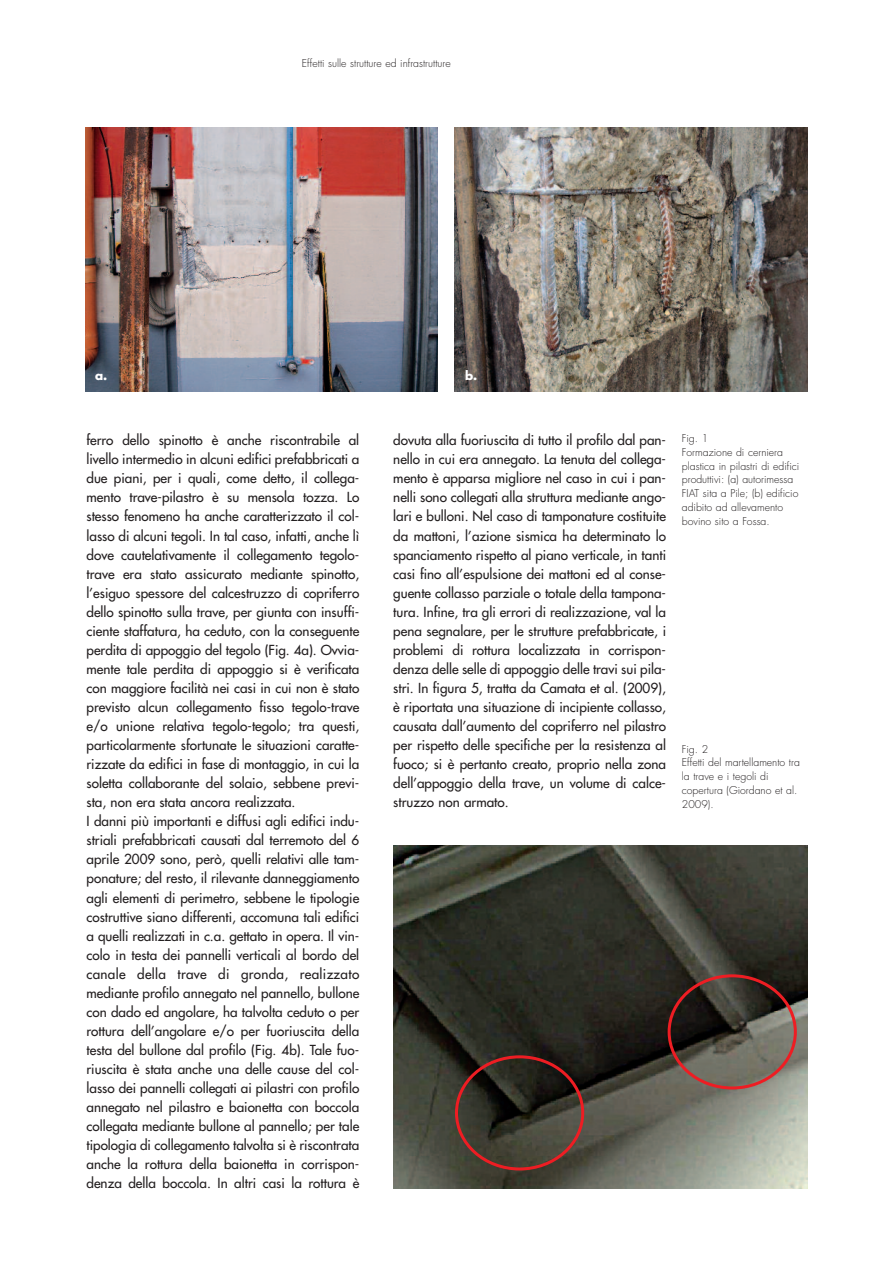
<style>
.page{position:relative;width:893px;height:1263px;background:#fff}
.page>*{position:absolute;margin:0;border:0;box-sizing:border-box;transform-origin:0 0}
.t1{font:13.5px/19px "Futura";color:#231f20}
.t2{font:700 12px "Futura";color:#fff}
.t3{font:300 10.5px/13.8px "Futura";color:#231f20}
</style>
<div class="page">
<img style="left:85px;top:128px;width:353px;height:263px">
<img style="left:455px;top:128px;width:353px;height:263px">
<img style="left:393px;top:845px;width:415px;height:344px">
<svg style="left:455px;top:1055px;width:129px;height:115px;background:#3f2f27"></svg>
<svg style="left:668px;top:974px;width:129px;height:115px;background:#584840"></svg>
<p class="t3" style="left:302px;top:57px;width:150px">Effetti sulle strutture ed infrastrutture</p>
<p class="t2" style="left:95px;top:370px;width:14px">a.</p>
<p class="t2" style="left:465px;top:370px;width:14px">b.</p>
<p class="t1" style="left:87px;top:432px;width:274px">ferro dello spinotto è anche riscontrabile al livello intermedio in alcuni edifici prefabbricati a due piani, per i quali, come detto, il collega&shy;mento trave-pilastro è su mensola tozza. Lo stesso fenomeno ha anche caratterizzato il col&shy;lasso di alcuni tegoli. In tal caso, infatti, anche lì dove cautelativamente il collegamento tegolo&shy;trave era stato assicurato mediante spinotto, l’esiguo spessore del calcestruzzo di copriferro dello spinotto sulla trave, per giunta con insuffi&shy;ciente staffatura, ha ceduto, con la conseguente perdita di appoggio del tegolo (Fig. 4a). Ovvia&shy;mente tale perdita di appoggio si è verificata con maggiore facilità nei casi in cui non è stato previsto alcun collegamento fisso tegolo-trave e/o unione relativa tegolo-tegolo; tra questi, particolarmente sfortunate le situazioni caratte&shy;rizzate da edifici in fase di montaggio, in cui la soletta collaborante del solaio, sebbene previ&shy;sta, non era stata ancora realizzata.<br>I danni più importanti e diffusi agli edifici indu&shy;striali prefabbricati causati dal terremoto del 6 aprile 2009 sono, però, quelli relativi alle tam&shy;ponature; del resto, il rilevante danneggiamento agli elementi di perimetro, sebbene le tipologie costruttive siano differenti, accomuna tali edifici a quelli realizzati in c.a. gettato in opera. Il vin&shy;colo in testa dei pannelli verticali al bordo del canale della trave di gronda, realizzato mediante profilo annegato nel pannello, bullone con dado ed angolare, ha talvolta ceduto o per rottura dell’angolare e/o per fuoriuscita della testa del bullone dal profilo (Fig. 4b). Tale fuo&shy;riuscita è stata anche una delle cause del col&shy;lasso dei pannelli collegati ai pilastri con profilo annegato nel pilastro e baionetta con boccola collegata mediante bullone al pannello; per tale tipologia di collegamento talvolta si è riscontrata anche la rottura della baionetta in corrispon&shy;denza della boccola. In altri casi la rottura è</p>
<p class="t1" style="left:393px;top:432px;width:274px;text-align:justify">dovuta alla fuoriuscita di tutto il profilo dal pan&shy;nello in cui era annegato. La tenuta del collega&shy;mento è apparsa migliore nel caso in cui i pan&shy;nelli sono collegati alla struttura mediante ango&shy;lari e bulloni. Nel caso di tamponature costituite da mattoni, l’azione sismica ha determinato lo spanciamento rispetto al piano verticale, in tanti casi fino all’espulsione dei mattoni ed al conse&shy;guente collasso parziale o totale della tampona&shy;tura. Infine, tra gli errori di realizzazione, val la pena segnalare, per le strutture prefabbricate, i problemi di rottura localizzata in corrispon&shy;denza delle selle di appoggio delle travi sui pila&shy;stri. In figura 5, tratta da Camata et al. (2009), è riportata una situazione di incipiente collasso, causata dall’aumento del copriferro nel pilastro per rispetto delle specifiche per la resistenza al fuoco; si è pertanto creato, proprio nella zona dell’appoggio della trave, un volume di calce&shy;struzzo non armato.</p>
<p class="t3" style="left:682px;top:432px;width:119px">Fig. 1<br>Formazione di cerniera plastica in pilastri di edifici produttivi: (a) autorimessa<br>FIAT sita a Pile; (b) edificio adibito ad allevamento bovino sito a Fossa.</p>
<p class="t3" style="left:682px;top:743px;width:120px">Fig. 2<br>Effetti del martellamento tra la trave e i tegoli di copertura (Giordano et al.<br>2009).</p>
</div>
